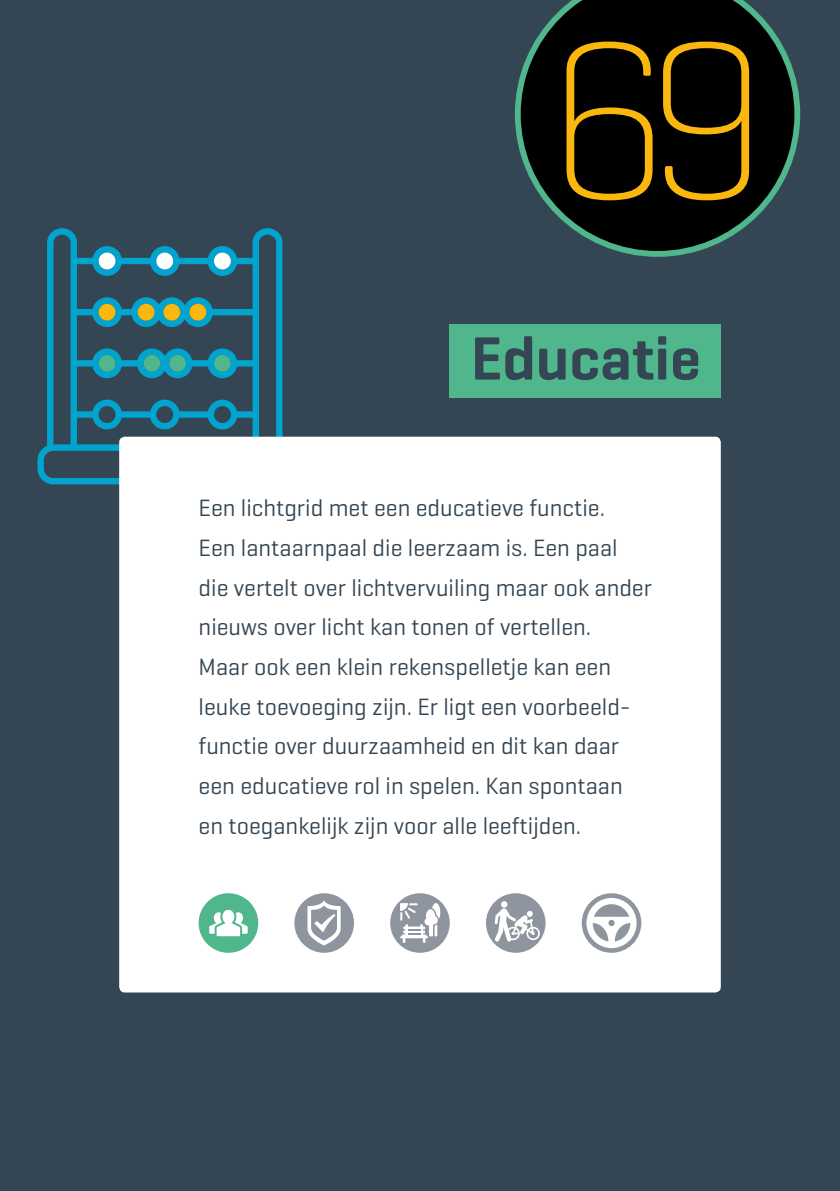
<style>
.page{position:relative;width:840px;height:1191px;background:#fff}
.page>*{position:absolute;margin:0;border:0;box-sizing:border-box;transform-origin:0 0}
.t1{font:200 228px "Geogrotesque";color:#fab70e}
.t2{font:600 62px "Geogrotesque";color:#344653}
.t3{font:24px/39.6px "Geogrotesque";color:#344653}
</style>
<div class="page">
<div style="left:0;top:0;width:839px;height:1191px;background:#344653"></div>
<svg style="left:37px;top:228px;width:256px;height:256px"></svg>
<svg style="left:138px;top:304px;width:68px;height:17px"></svg>
<div style="left:98px;top:304px;width:17px;height:17px;background:#fab70e;border-radius:50%"></div>
<svg style="left:98px;top:355px;width:133px;height:17px"></svg>
<svg style="left:98px;top:252px;width:133px;height:17px"></svg>
<div style="left:119px;top:437px;width:601px;height:555px;background:#fff;border-radius:6px"></div>
<div style="left:449px;top:324px;width:271px;height:73px;background:#50b68c"></div>
<svg style="left:514px;top:0;width:285px;height:257px"></svg>
<svg style="left:390px;top:893px;width:59px;height:59px"></svg>
<svg style="left:486px;top:893px;width:59px;height:59px"></svg>
<svg style="left:294px;top:893px;width:60px;height:59px"></svg>
<svg style="left:581px;top:893px;width:60px;height:59px"></svg>
<svg style="left:198px;top:893px;width:60px;height:59px"></svg>
<h1 class="t1" style="left:548px;top:-21px;width:220px">69</h1>
<h2 class="t2" style="left:470px;top:320px;width:231px">Educatie</h2>
<p class="t3" style="left:198px;top:487px;width:454px">Een lichtgrid met een educatieve functie.<br>Een lantaarnpaal die leerzaam is. Een paal die vertelt over lichtvervuiling maar ook ander nieuws over licht kan tonen of vertellen.<br>Maar ook een klein rekenspelletje kan een leuke toevoeging zijn. Er ligt een voorbeeld&shy;functie over duurzaamheid en dit kan daar een educatieve rol in spelen. Kan spontaan en toegankelijk zijn voor alle leeftijden.</p>
</div>
